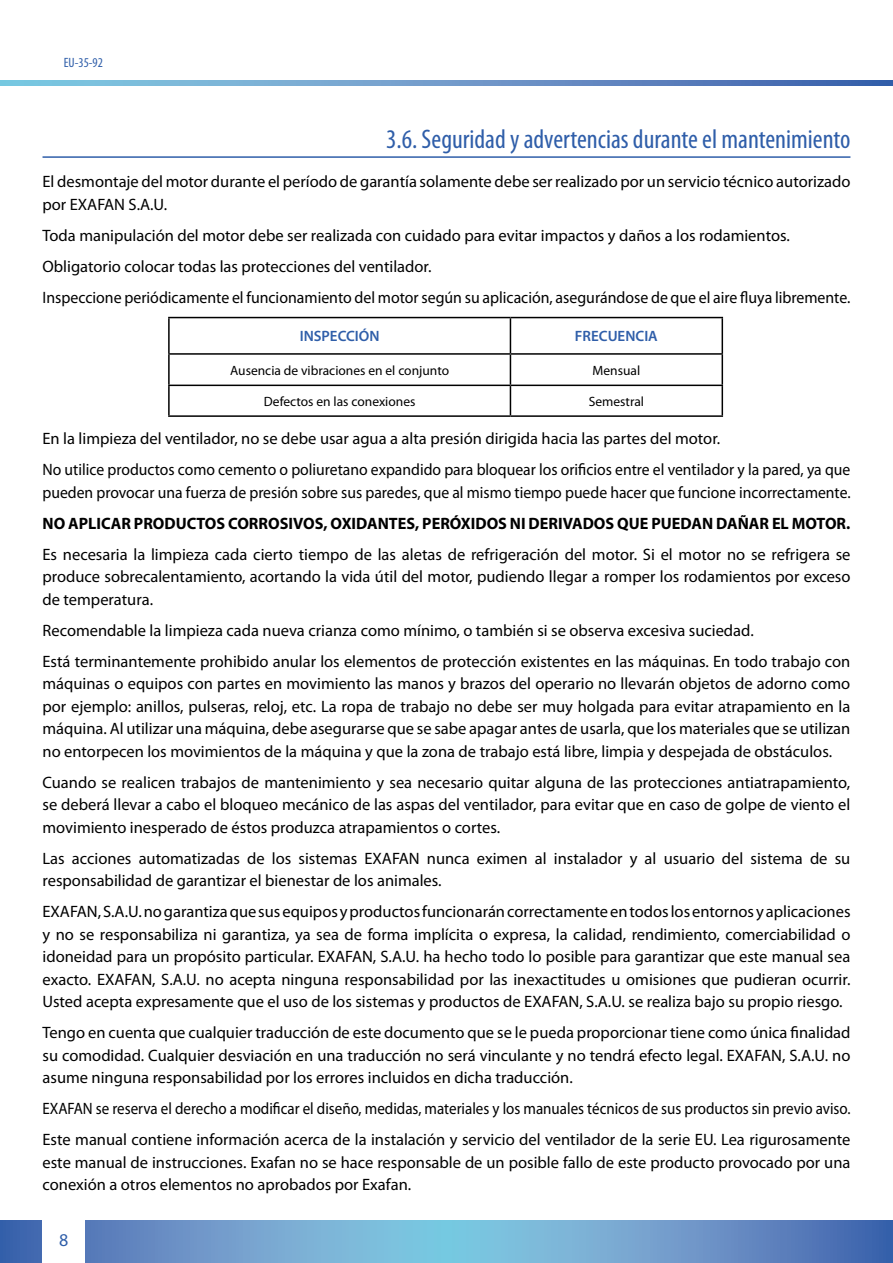
<style>
.page{position:relative;width:893px;height:1263px;background:#fff}
.page>*{position:absolute;margin:0;border:0;box-sizing:border-box;transform-origin:0 0}
.t1{font:condensed 27px "Myriad Pro";color:#2f5ea9}
.t2{font:18px "Myriad Pro";color:#2f5ea9}
.t3{font:16.5px/22.5px "Myriad Pro";color:#000}
.t4{font:16.5px/31px "Myriad Pro";color:#000;scale:.91 1}
.t5{font:16.5px "Myriad Pro";color:#000;scale:.95 1}
.t6{font:700 16.5px "Myriad Pro";color:#000}
.t7{font:600 15px "Myriad Pro";color:#2f5ea9}
.t8{font:13.5px "Myriad Pro";color:#000}
.t9{font:condensed 13.5px "Myriad Pro";color:#2f5ea9}
</style>
<div class="page">
<svg style="left:0;top:1220px;width:893px;height:43px;background:#6b9cca"></svg>
<svg style="left:0;top:81px;width:893px;height:4px;background:#6898c8"></svg>
<div style="left:43px;top:1218px;width:42px;height:45px;background:#fff"></div>
<hr style="left:168px;top:317px;width:342px;height:1px;background:#000">
<hr style="left:168px;top:318px;width:2px;height:35px;background:#000">
<hr style="left:510px;top:317px;width:213px;height:1px;background:#000">
<hr style="left:510px;top:318px;width:1px;height:35px;background:#000">
<hr style="left:722px;top:318px;width:1px;height:35px;background:#000">
<hr style="left:168px;top:353px;width:342px;height:2px;background:#000">
<hr style="left:168px;top:355px;width:2px;height:30px;background:#000">
<hr style="left:510px;top:353px;width:213px;height:2px;background:#000">
<hr style="left:510px;top:355px;width:1px;height:30px;background:#000">
<hr style="left:722px;top:355px;width:1px;height:30px;background:#000">
<hr style="left:168px;top:385px;width:342px;height:1px;background:#000">
<hr style="left:168px;top:386px;width:2px;height:29px;background:#000">
<hr style="left:510px;top:385px;width:213px;height:1px;background:#000">
<svg style="left:510px;top:386px;width:1px;height:29px"></svg>
<svg style="left:722px;top:386px;width:1px;height:29px"></svg>
<hr style="left:168px;top:415px;width:342px;height:2px;background:#000">
<hr style="left:510px;top:415px;width:213px;height:2px;background:#000">
<hr style="left:43px;top:156px;width:807px;height:2px;background:#2f5ea9">
<p class="t9" style="left:64px;top:54px;width:41px">EU-35-92</p>
<h1 class="t1" style="left:386px;top:123px;width:466px">3.6. Seguridad y advertencias durante el mantenimiento</h1>
<p class="t3" style="left:43px;top:170px;width:809px">El desmontaje del motor durante el período de garantía solamente debe ser realizado por un servicio técnico autorizado por EXAFAN S.A.U.</p>
<p class="t3" style="left:43px;top:220px;width:809px;line-height:31px">Toda manipulación del motor debe ser realizada con cuidado para evitar impactos y daños a los rodamientos.<br>Obligatorio colocar todas las protecciones del ventilador.<br>Inspeccione periódicamente el funcionamiento del motor según su aplicación, asegurándose de que el aire fluya libremente.</p>
<p class="t7" style="left:300px;top:327px;width:81px">INSPECCIÓN</p>
<p class="t7" style="left:575px;top:327px;width:84px">FRECUENCIA</p>
<p class="t8" style="left:230px;top:362px;width:220px">Ausencia de vibraciones en el conjunto</p>
<p class="t8" style="left:593px;top:362px;width:49px">Mensual</p>
<p class="t8" style="left:264px;top:393px;width:153px">Defectos en las conexiones</p>
<p class="t8" style="left:589px;top:393px;width:57px">Semestral</p>
<p class="t3" style="left:43px;top:423px;width:809px;line-height:31px">En la limpieza del ventilador, no se debe usar agua a alta presión dirigida hacia las partes del motor.<br>No utilice productos como cemento o poliuretano expandido para bloquear los orificios entre el ventilador y la pared, ya que</p>
<p class="t5" style="left:43px;top:482px;width:852px">pueden provocar una fuerza de presión sobre sus paredes, que al mismo tiempo puede hacer que funcione incorrectamente.</p>
<p class="t6" style="left:43px;top:512px;width:809px">NO APLICAR PRODUCTOS CORROSIVOS, OXIDANTES, PERÓXIDOS NI DERIVADOS QUE PUEDAN DAÑAR EL MOTOR.</p>
<p class="t3" style="left:43px;top:542px;width:809px;text-align:justify">Es necesaria la limpieza cada cierto tiempo de las aletas de refrigeración del motor. Si el motor no se refrigera se produce sobrecalentamiento, acortando la vida útil del motor, pudiendo llegar a romper los rodamientos por exceso de temperatura.</p>
<p class="t3" style="left:43px;top:614px;width:809px;line-height:31px">Recomendable la limpieza cada nueva crianza como mínimo, o también si se observa excesiva suciedad.<br>Está terminantemente prohibido anular los elementos de protección existentes en las máquinas. En todo trabajo con</p>
<p class="t3" style="left:43px;top:672px;width:809px;text-align:justify">máquinas o equipos con partes en movimiento las manos y brazos del operario no llevarán objetos de adorno como por ejemplo: anillos, pulseras, reloj, etc. La ropa de trabajo no debe ser muy holgada para evitar atrapamiento en la máquina. Al utilizar una máquina, debe asegurarse que se sabe apagar antes de usarla, que los materiales que se utilizan no entorpecen los movimientos de la máquina y que la zona de trabajo está libre, limpia y despejada de obstáculos.</p>
<p class="t3" style="left:43px;top:770px;width:809px;text-align:justify">Cuando se realicen trabajos de mantenimiento y sea necesario quitar alguna de las protecciones antiatrapamiento, se deberá llevar a cabo el bloqueo mecánico de las aspas del ventilador, para evitar que en caso de golpe de viento el movimiento inesperado de éstos produzca atrapamientos o cortes.</p>
<p class="t3" style="left:43px;top:846px;width:809px">Las acciones automatizadas de los sistemas EXAFAN nunca eximen al instalador y al usuario del sistema de su responsabilidad de garantizar el bienestar de los animales.</p>
<p class="t3" style="left:43px;top:900px;width:809px;text-align:justify">EXAFAN, S.A.U. no garantiza que sus equipos y productos funcionarán correctamente en todos los entornos y aplicaciones y no se responsabiliza ni garantiza, ya sea de forma implícita o expresa, la calidad, rendimiento, comerciabilidad o idoneidad para un propósito particular. EXAFAN, S.A.U. ha hecho todo lo posible para garantizar que este manual sea exacto. EXAFAN, S.A.U. no acepta ninguna responsabilidad por las inexactitudes u omisiones que pudieran ocurrir.<br>Usted acepta expresamente que el uso de los sistemas y productos de EXAFAN, S.A.U. se realiza bajo su propio riesgo.</p>
<p class="t3" style="left:43px;top:1021px;width:809px;text-align:justify">Tengo en cuenta que cualquier traducción de este documento que se le pueda proporcionar tiene como única finalidad su comodidad. Cualquier desviación en una traducción no será vinculante y no tendrá efecto legal. EXAFAN, S.A.U. no asume ninguna responsabilidad por los errores incluidos en dicha traducción.</p>
<p class="t4" style="left:43px;top:1093px;width:889px">EXAFAN se reserva el derecho a modificar el diseño, medidas, materiales y los manuales técnicos de sus productos sin previo aviso.<br>Este manual contiene información acerca de la instalación y servicio del ventilador de la serie EU. Lea rigurosamente</p>
<p class="t3" style="left:43px;top:1150px;width:809px">este manual de instrucciones. Exafan no se hace responsable de un posible fallo de este producto provocado por una conexión a otros elementos no aprobados por Exafan.</p>
<p class="t2" style="left:59px;top:1229px;width:11px">8</p>
</div>
